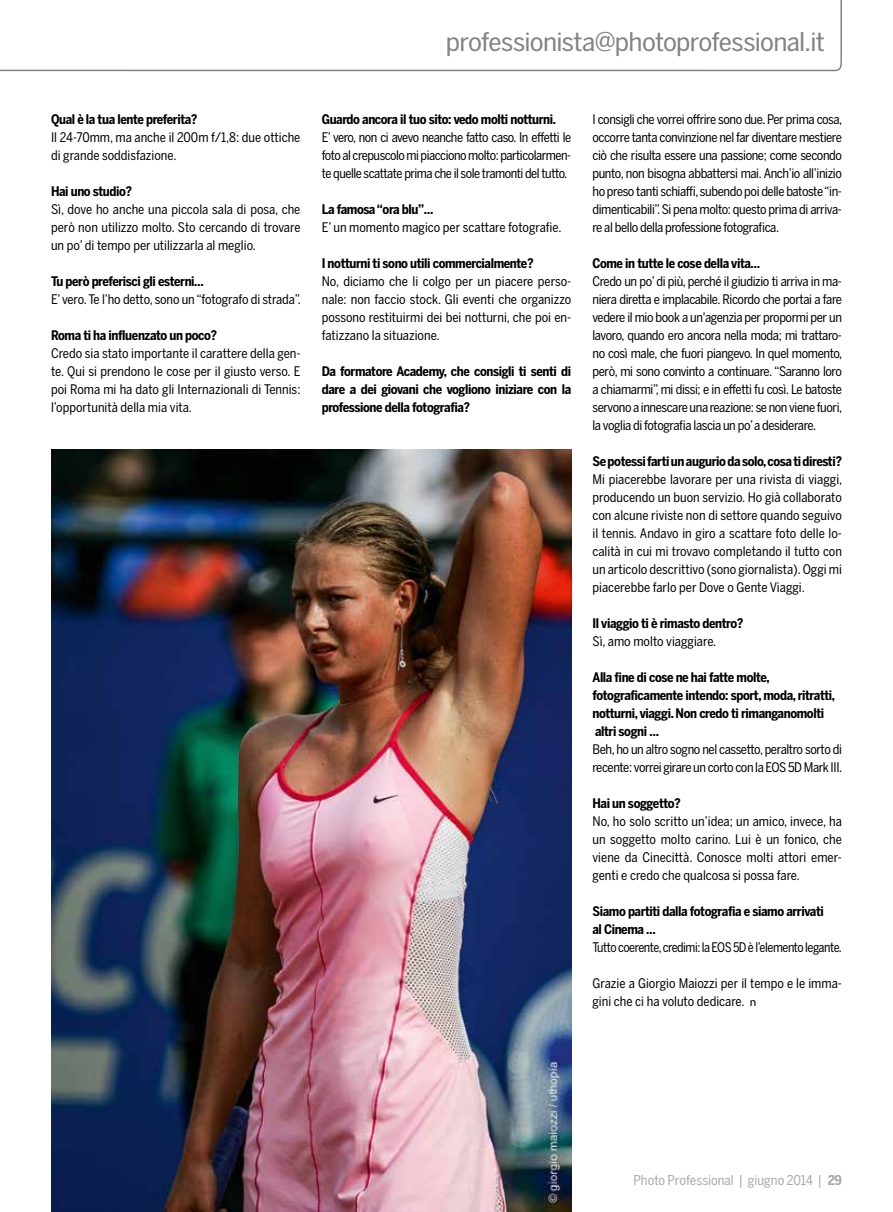
<style>
.page{position:relative;width:893px;height:1212px;background:#fff}
.page>*{position:absolute;margin:0;border:0;box-sizing:border-box;transform-origin:0 0}
.t1{font:25.5px "Benton Sans Cond";letter-spacing:-.025em;color:#808285;scale:1.1 1}
.t2{font:13.5px "Benton Sans Cond";letter-spacing:-.005em;color:#a7a9ac}
.t3{font:13.2px/18px "Benton Sans Cond";letter-spacing:-.01em;color:#000;text-align:justify}
.t4{font:700 13.2px/18px "Benton Sans Cond";letter-spacing:-.03em;color:#000}
.t5{font:13.2px/18px "Benton Sans Cond";letter-spacing:-.03em;color:#000}
.t6{font:13.2px "Benton Sans Cond";letter-spacing:-.035em;color:#000}
.s1{font-family:"Myriad Pro";font-size:12px}
.s2{font-weight:700}
</style>
<div class="page">
<svg style="left:0;top:0;width:842px;height:72px"></svg>
<img style="left:51px;top:449px;width:520px;height:763px">
<h1 class="t1" style="left:446px;top:27px;width:346px">professionista@photoprofessional.it</h1>
<p class="t4" style="left:51px;top:110px;width:148px">Qual è la tua lente preferita?</p>
<p class="t3" style="left:51px;top:128px;width:251px">Il 24-70mm, ma anche il 200m f/1,8: due ottiche di grande soddisfazione.</p>
<p class="t4" style="left:51px;top:182px;width:83px">Hai uno studio?</p>
<p class="t3" style="left:51px;top:200px;width:251px">Sì, dove ho anche una piccola sala di posa, che però non utilizzo molto. Sto cercando di trovare un po’ di tempo per utilizzarla al meglio.</p>
<p class="t4" style="left:51px;top:272px;width:154px">Tu però preferisci gli esterni…</p>
<p class="t3" style="left:51px;top:290px;width:251px">E’ vero. Te l’ho detto, sono un “fotografo di strada”.</p>
<p class="t4" style="left:51px;top:326px;width:168px">Roma ti ha influenzato un poco?</p>
<p class="t3" style="left:51px;top:344px;width:251px">Credo sia stato importante il carattere della gen&shy;te. Qui si prendono le cose per il giusto verso. E poi Roma mi ha dato gli Internazionali di Tennis: l’opportunità della mia vita.</p>
<p class="t4" style="left:322px;top:110px;width:236px">Guardo ancora il tuo sito: vedo molti notturni.</p>
<p class="t3" style="left:322px;top:128px;width:251px">E’ vero, non ci avevo neanche fatto caso. In effetti le foto al crepuscolo mi piacciono molto: particolarmen&shy;te quelle scattate prima che il sole tramonti del tutto.</p>
<p class="t4" style="left:322px;top:200px;width:113px">La famosa “ora blu”…</p>
<p class="t3" style="left:322px;top:218px;width:241px">E’ un momento magico per scattare fotografie.</p>
<p class="t4" style="left:322px;top:254px;width:213px">I notturni ti sono utili commercialmente?</p>
<p class="t3" style="left:322px;top:272px;width:251px">No, diciamo che li colgo per un piacere perso&shy;nale: non faccio stock. Gli eventi che organizzo possono restituirmi dei bei notturni, che poi en&shy;fatizzano la situazione.</p>
<p class="t4" style="left:322px;top:362px;width:251px;text-align:justify">Da formatore Academy, che consigli ti senti di dare a dei giovani che vogliono iniziare con la professione della fotografia?</p>
<p class="t3" style="left:592px;top:110px;width:251px">I consigli che vorrei offrire sono due. Per prima cosa, occorre tanta convinzione nel far diventare mestiere ciò che risulta essere una passione; come secondo punto, non bisogna abbattersi mai. Anch’io all’inizio ho preso tanti schiaffi, subendo poi delle batoste “in&shy;dimenticabili”. Si pena molto: questo prima di arriva&shy;re al bello della professione fotografica.</p>
<p class="t4" style="left:592px;top:254px;width:169px">Come in tutte le cose della vita…</p>
<p class="t3" style="left:592px;top:272px;width:251px">Credo un po’ di più, perché il giudizio ti arriva in ma&shy;niera diretta e implacabile. Ricordo che portai a fare vedere il mio book a un'agenzia per propormi per un lavoro, quando ero ancora nella moda; mi trattaro&shy;no così male, che fuori piangevo. In quel momento, però, mi sono convinto a continuare. “Saranno loro a chiamarmi”, mi dissi; e in effetti fu così. Le batoste servono a innescare una reazione: se non viene fuori, la voglia di fotografia lascia un po’ a desiderare.</p>
<p class="t4" style="left:592px;top:452px;width:251px">Se potessi farti un augurio da solo, cosa ti diresti?</p>
<p class="t3" style="left:592px;top:470px;width:251px">Mi piacerebbe lavorare per una rivista di viaggi, producendo un buon servizio. Ho già collaborato con alcune riviste non di settore quando seguivo il tennis. Andavo in giro a scattare foto delle lo&shy;calità in cui mi trovavo completando il tutto con un articolo descrittivo (sono giornalista). Oggi mi piacerebbe farlo per Dove o Gente Viaggi.</p>
<p class="t4" style="left:592px;top:614px;width:152px">Il viaggio ti è rimasto dentro?</p>
<p class="t3" style="left:592px;top:632px;width:125px">Sì, amo molto viaggiare.</p>
<p class="t4" style="left:592px;top:668px;width:244px">Alla fine di cose ne hai fatte molte, fotograficamente intendo: sport, moda, ritratti, notturni, viaggi. Non credo ti rimanganomolti altri sogni …</p>
<p class="t5" style="left:592px;top:740px;width:251px">Beh, ho un altro sogno nel cassetto, peraltro sorto di recente: vorrei girare un corto con la EOS 5D Mark III.</p>
<p class="t4" style="left:592px;top:794px;width:90px">Hai un soggetto?</p>
<p class="t3" style="left:592px;top:812px;width:251px">No, ho solo scritto un’idea; un amico, invece, ha un soggetto molto carino. Lui è un fonico, che viene da Cinecittà. Conosce molti attori emer&shy;genti e credo che qualcosa si possa fare.</p>
<p class="t4" style="left:592px;top:902px;width:233px">Siamo partiti dalla fotografia e siamo arrivati al Cinema …</p>
<p class="t6" style="left:592px;top:940px;width:251px">Tutto coerente, credimi: la EOS 5D è l’elemento legante.</p>
<p class="t3" style="left:592px;top:974px;width:251px">Grazie a Giorgio Maiozzi per il tempo e le imma&shy;gini che ci ha voluto dedicare. <span class="s1">n</span></p>
<p class="t2" style="left:634px;top:1172px;width:210px">Photo Professional | giugno 2014 | <span class="s2">29</span></p>
</div>
